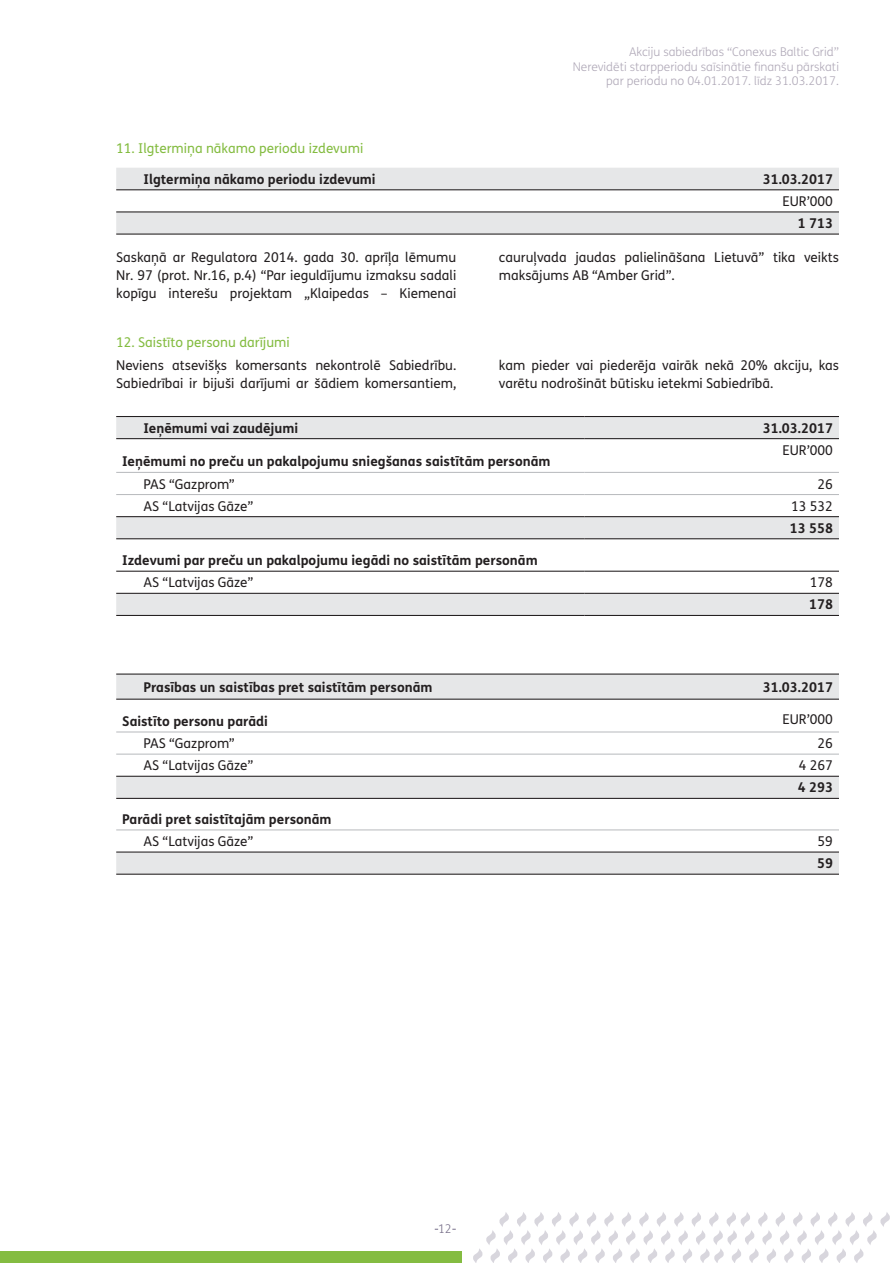
<style>
.page{position:relative;width:893px;height:1263px;background:#fff}
.page>*{position:absolute;margin:0;border:0;box-sizing:border-box;transform-origin:0 0}
.t1{font:13.5px/18px "FS Me Pro";color:#231f20}
.t2{font:700 13.5px "FS Me Pro";color:#231f20}
.t3{font:13.5px "FS Me Pro";color:#84bc41}
.t4{font:300 12px/14.4px "FS Me Pro";color:#b0a9b8;text-align:right}
.t5{font:300 12px "FS Me Pro";color:#776f89}
</style>
<div class="page">
<div style="left:0;top:1252px;width:461px;height:11px;background:#84bc41"></div>
<svg style="left:473px;top:1212px;width:417px;height:51px"></svg>
<svg style="left:116px;top:168px;width:723px;height:66px;fill:#e6e7e8"></svg>
<hr style="left:116px;top:211px;width:723px;height:1px;background:#231f20">
<hr style="left:116px;top:234px;width:723px;height:1px;background:#231f20">
<hr style="left:116px;top:189px;width:723px;height:1px;background:#231f20">
<svg style="left:116px;top:417px;width:723px;height:198px"></svg>
<hr style="left:116px;top:416px;width:469px;height:1px;background:#231f20">
<hr style="left:585px;top:416px;width:254px;height:1px;background:#231f20">
<hr style="left:116px;top:538px;width:469px;height:1px;background:#231f20">
<hr style="left:585px;top:538px;width:254px;height:1px;background:#231f20">
<hr style="left:116px;top:615px;width:469px;height:1px;background:#231f20">
<hr style="left:585px;top:615px;width:254px;height:1px;background:#231f20">
<hr style="left:116px;top:571px;width:469px;height:1px;background:#231f20">
<hr style="left:585px;top:571px;width:254px;height:1px;background:#231f20">
<hr style="left:116px;top:593px;width:469px;height:1px;background:#231f20">
<hr style="left:585px;top:593px;width:254px;height:1px;background:#231f20">
<hr style="left:116px;top:438px;width:469px;height:1px;background:#231f20">
<hr style="left:585px;top:438px;width:254px;height:1px;background:#231f20">
<hr style="left:116px;top:472px;width:469px;height:1px;background:#bbbdc0">
<hr style="left:585px;top:472px;width:254px;height:1px;background:#bbbdc0">
<hr style="left:116px;top:494px;width:469px;height:1px;background:#bbbdc0">
<hr style="left:585px;top:494px;width:254px;height:1px;background:#bbbdc0">
<hr style="left:116px;top:516px;width:469px;height:1px;background:#231f20">
<hr style="left:585px;top:516px;width:254px;height:1px;background:#231f20">
<svg style="left:116px;top:675px;width:723px;height:199px"></svg>
<hr style="left:116px;top:874px;width:723px;height:1px;background:#231f20">
<hr style="left:116px;top:673px;width:723px;height:2px;background:#231f20">
<hr style="left:116px;top:699px;width:723px;height:1px;background:#231f20">
<hr style="left:116px;top:798px;width:723px;height:1px;background:#231f20">
<hr style="left:116px;top:731px;width:723px;height:1px;background:#bbbdc0">
<hr style="left:116px;top:754px;width:723px;height:1px;background:#bbbdc0">
<hr style="left:116px;top:776px;width:723px;height:1px;background:#231f20">
<hr style="left:116px;top:829px;width:723px;height:1px;background:#bbbdc0">
<hr style="left:116px;top:851px;width:723px;height:1px;background:#231f20">
<p class="t4" style="left:573px;top:45px;width:268px">Akciju sabiedrības “Conexus Baltic Grid”<br>Nerevidēti starpperiodu saīsinātie finanšu pārskati par periodu no 04.01.2017. līdz 31.03.2017.</p>
<p class="t3" style="left:116px;top:143px;width:249px">11. Ilgtermiņa nākamo periodu izdevumi</p>
<p class="t2" style="left:143px;top:174px;width:234px">Ilgtermiņa nākamo periodu izdevumi</p>
<p class="t2" style="left:763px;top:174px;width:72px">31.03.2017</p>
<p class="t1" style="left:782px;top:194px;width:52px">EUR’000</p>
<p class="t2" style="left:798px;top:218px;width:37px">1 713</p>
<p class="t1" style="left:116px;top:250px;width:342px;text-align:justify">Saskaņā ar Regulatora 2014. gada 30. aprīļa lēmumu Nr. 97 (prot. Nr.16, p.4) “Par ieguldījumu izmaksu sadali kopīgu interešu projektam „Klaipedas – Kiemenai</p>
<p class="t1" style="left:499px;top:250px;width:342px">cauruļvada jaudas palielināšana Lietuvā” tika veikts maksājums AB “Amber Grid”.</p>
<p class="t3" style="left:116px;top:337px;width:175px">12. Saistīto personu darījumi</p>
<p class="t1" style="left:116px;top:358px;width:342px">Neviens atsevišķs komersants nekontrolē Sabiedrību.<br>Sabiedrībai ir bijuši darījumi ar šādiem komersantiem,</p>
<p class="t1" style="left:499px;top:358px;width:342px">kam pieder vai piederēja vairāk nekā 20% akciju, kas varētu nodrošināt būtisku ietekmi Sabiedrībā.</p>
<p class="t2" style="left:143px;top:423px;width:156px">Ieņēmumi vai zaudējumi</p>
<p class="t2" style="left:763px;top:423px;width:72px">31.03.2017</p>
<p class="t1" style="left:782px;top:443px;width:52px">EUR’000</p>
<p class="t2" style="left:122px;top:457px;width:430px">Ieņēmumi no preču un pakalpojumu sniegšanas saistītām personām</p>
<p class="t1" style="left:143px;top:476px;width:93px">PAS “Gazprom”</p>
<p class="t1" style="left:818px;top:476px;width:17px">26</p>
<p class="t1" style="left:143px;top:498px;width:111px">AS “Latvijas Gāze”</p>
<p class="t1" style="left:791px;top:498px;width:43px">13 532</p>
<p class="t2" style="left:790px;top:523px;width:45px">13 558</p>
<p class="t2" style="left:122px;top:556px;width:417px">Izdevumi par preču un pakalpojumu iegādi no saistītām personām</p>
<p class="t1" style="left:143px;top:575px;width:111px">AS “Latvijas Gāze”</p>
<p class="t1" style="left:810px;top:575px;width:25px">178</p>
<p class="t2" style="left:809px;top:600px;width:25px">178</p>
<p class="t2" style="left:143px;top:682px;width:291px">Prasības un saistības pret saistītām personām</p>
<p class="t2" style="left:763px;top:682px;width:72px">31.03.2017</p>
<p class="t2" style="left:122px;top:716px;width:147px">Saistīto personu parādi</p>
<p class="t1" style="left:782px;top:712px;width:52px">EUR’000</p>
<p class="t1" style="left:143px;top:736px;width:93px">PAS “Gazprom”</p>
<p class="t1" style="left:818px;top:736px;width:17px">26</p>
<p class="t1" style="left:143px;top:758px;width:111px">AS “Latvijas Gāze”</p>
<p class="t1" style="left:799px;top:758px;width:36px">4 267</p>
<p class="t2" style="left:798px;top:783px;width:37px">4 293</p>
<p class="t2" style="left:122px;top:814px;width:211px">Parādi pret saistītajām personām</p>
<p class="t1" style="left:143px;top:834px;width:111px">AS “Latvijas Gāze”</p>
<p class="t1" style="left:818px;top:834px;width:17px">59</p>
<p class="t2" style="left:817px;top:858px;width:17px">59</p>
<p class="t5" style="left:438px;top:1222px;width:15px">12</p>
</div>
